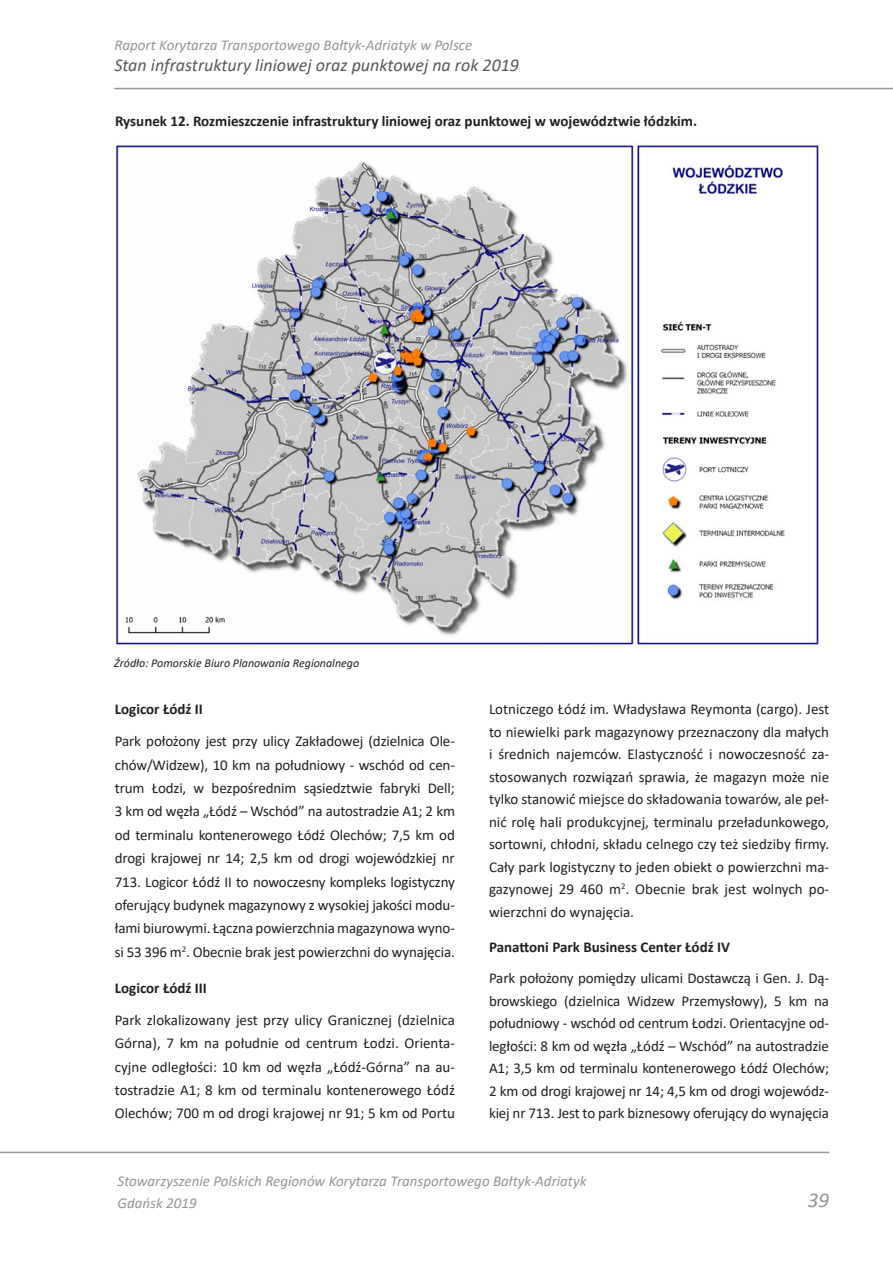
<style>
.page{position:relative;width:893px;height:1263px;background:#fff}
.page>*{position:absolute;margin:0;border:0;box-sizing:border-box;transform-origin:0 0}
.t1{font:italic 21px "Calibri";color:#939598}
.t2{font:italic 18px "Calibri";color:#57585a}
.Normalny{font:15px/22.5px "Calibri";letter-spacing:-.01em;color:#231f20;text-align:justify}
.t3{font:italic 15px/22.5px "Calibri";color:#939598}
.Legenda_Tytuł_tabeli{font:700 15px "Calibri";color:#231f20}
.Srodtytul{font:700 15px "Calibri";color:#231f20}
.źródło{font:italic 12px "Calibri";color:#231f20}
</style>
<div class="page">
<hr style="left:114px;top:88px;width:779px;height:1px;background:#939598">
<hr style="left:0;top:1152px;width:829px;height:1px;background:#939598">
<img style="left:116px;top:145px;width:703px;height:500px">
<p class="t3" style="left:114px;top:33px;width:359px">Raport Korytarza Transportowego Bałtyk-Adriatyk w Polsce</p>
<p class="t2" style="left:114px;top:52px;width:406px">Stan infrastruktury liniowej oraz punktowej na rok 2019</p>
<p class="Legenda_Tytuł_tabeli" style="left:115px;top:110px;width:584px">Rysunek 12. Rozmieszczenie infrastruktury liniowej oraz punktowej w województwie łódzkim.</p>
<p class="źródło" style="left:114px;top:654px;width:247px">Źródło: Pomorskie Biuro Planowania Regionalnego</p>
<p class="Srodtytul" style="left:115px;top:699px;width:90px">Logicor Łódź II</p>
<p class="Normalny" style="left:115px;top:729px;width:342px;line-height:23.4px">Park położony jest przy ulicy Zakładowej (dzielnica Ole&shy;chów/Widzew), 10 km na południowy - wschód od cen&shy;trum Łodzi, w bezpośrednim sąsiedztwie fabryki Dell; 3 km od węzła „Łódź – Wschód” na autostradzie A1; 2 km od terminalu kontenerowego Łódź Olechów; 7,5 km od drogi krajowej nr 14; 2,5 km od drogi wojewódzkiej nr 713. Logicor Łódź II to nowoczesny kompleks logistyczny oferujący budynek magazynowy z wysokiej jakości modu&shy;łami biurowymi. Łączna powierzchnia magazynowa wyno&shy;si 53 396 m<sup>2</sup>. Obecnie brak jest powierzchni do wynajęcia.</p>
<p class="Srodtytul" style="left:115px;top:977px;width:94px">Logicor Łódź III</p>
<p class="Normalny" style="left:115px;top:1008px;width:342px;line-height:23.4px">Park zlokalizowany jest przy ulicy Granicznej (dzielnica Górna), 7 km na południe od centrum Łodzi. Orienta&shy;cyjne odległości: 10 km od węzła „Łódź-Górna” na au&shy;tostradzie A1; 8 km od terminalu kontenerowego Łódź Olechów; 700 m od drogi krajowej nr 91; 5 km od Portu</p>
<p class="Normalny" style="left:489px;top:698px;width:342px">Lotniczego Łódź im. Władysława Reymonta (cargo). Jest to niewielki park magazynowy przeznaczony dla małych i średnich najemców. Elastyczność i nowoczesność za&shy;stosowanych rozwiązań sprawia, że magazyn może nie tylko stanowić miejsce do składowania towarów, ale peł&shy;nić rolę hali produkcyjnej, terminalu przeładunkowego, sortowni, chłodni, składu celnego czy też siedziby firmy.<br>Cały park logistyczny to jeden obiekt o powierzchni ma&shy;gazynowej 29 460 m<sup>2</sup>. Obecnie brak jest wolnych po&shy;wierzchni do wynajęcia.</p>
<p class="Srodtytul" style="left:489px;top:937px;width:242px">Panattoni Park Business Center Łódź IV</p>
<p class="Normalny" style="left:489px;top:967px;width:342px">Park położony pomiędzy ulicami Dostawczą i Gen. J. Dą&shy;browskiego (dzielnica Widzew Przemysłowy), 5 km na południowy - wschód od centrum Łodzi. Orientacyjne od&shy;ległości: 8 km od węzła „Łódź – Wschód” na autostradzie A1; 3,5 km od terminalu kontenerowego Łódź Olechów; 2 km od drogi krajowej nr 14; 4,5 km od drogi wojewódz&shy;kiej nr 713. Jest to park biznesowy oferujący do wynajęcia</p>
<p class="t3" style="left:118px;top:1169px;width:470px">Stowarzyszenie Polskich Regionów Korytarza Transportowego Bałtyk-Adriatyk<br>Gdańsk 2019</p>
<h1 class="t1" style="left:808px;top:1185px;width:23px">39</h1>
</div>
